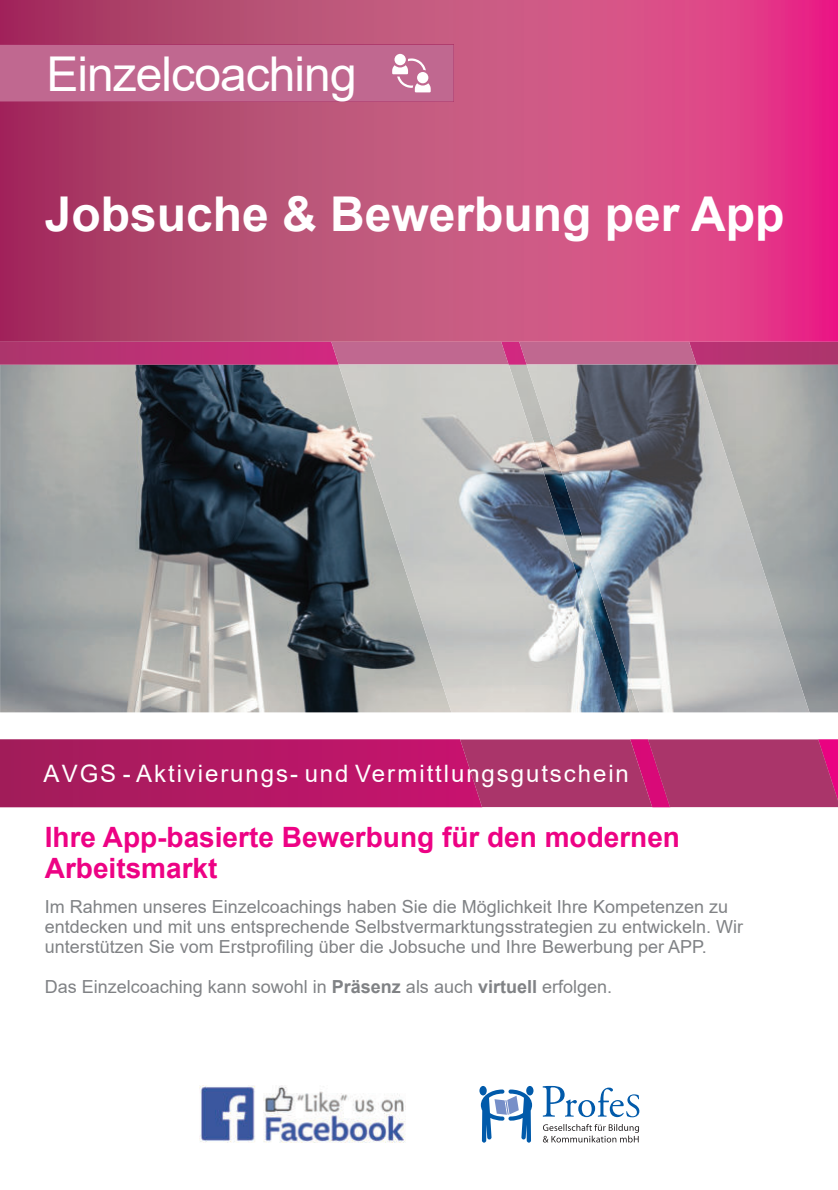
<style>
.page{position:relative;width:838px;height:1190px;background:#fff}
.page>*{position:absolute;margin:0;border:0;box-sizing:border-box;transform-origin:0 0}
.t1{font:700 48px "Arial";color:#fff}
.t2{font:48px "Arial";letter-spacing:-.02em;color:#fff}
.t3{font:700 28px/31.2px "Arial";color:#ed0284}
.t4{font:24px "Arial";letter-spacing:.08em;color:#fff}
.t5{font:18px/20.2px "Arial";color:#808285}
.s1{font-weight:700}
</style>
<div class="page">
<svg style="left:0;top:739px;width:451px;height:68px;background:#b31964"></svg>
<svg style="left:0;top:0;width:838px;height:342px;background:#c6497b"></svg>
<div style="left:0;top:45px;width:454px;height:57px;background:#c06890"></div>
<img style="left:200px;top:1086px;width:206px;height:57px">
<svg style="left:479px;top:1086px;width:160px;height:57px"></svg>
<img style="left:0;top:365px;width:838px;height:347px">
<img style="left:621px;top:365px;width:188px;height:347px">
<svg style="left:451px;top:712px;width:387px;height:96px"></svg>
<img style="left:339px;top:365px;width:282px;height:347px">
<svg style="left:392px;top:54px;width:39px;height:38px"></svg>
<svg style="left:0;top:342px;width:838px;height:23px;background:#bd4981"></svg>
<h1 class="t2" style="left:46px;top:41px;width:312px">Einzelcoaching</h1>
<h1 class="t1" style="left:45px;top:180px;width:741px">Jobsuche &amp; Bewerbung per App</h1>
<h3 class="t4" style="left:44px;top:758px;width:587px">AVGS - Aktivierungs- und Vermittlungsgutschein</h3>
<h2 class="t3" style="left:45px;top:822px;width:637px">Ihre App-basierte Bewerbung für den modernen<br>Arbeitsmarkt</h2>
<p class="t5" style="left:45px;top:896px;width:700px">Im Rahmen unseres Einzelcoachings haben Sie die Möglichkeit Ihre Kompetenzen zu entdecken und mit uns entsprechende Selbstvermarktungsstrategien zu entwickeln. Wir unterstützen Sie vom Erstprofiling über die Jobsuche und Ihre Bewerbung per APP.</p>
<p class="t5" style="left:45px;top:977px;width:569px">Das Einzelcoaching kann sowohl in <span class="s1">Präsenz</span> als auch <span class="s1">virtuell</span> erfolgen.</p>
</div>
